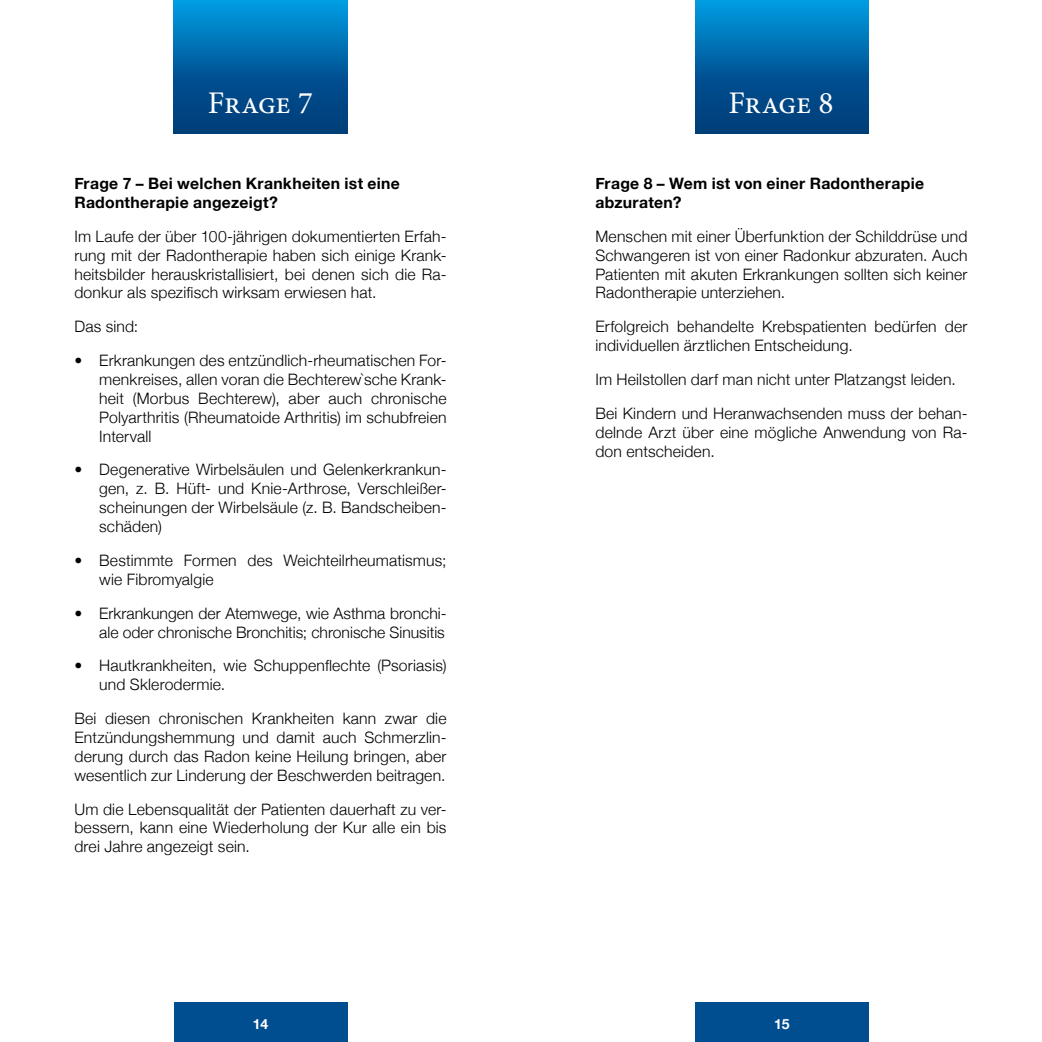
<style>
.page{position:relative;width:1042px;height:1042px;background:#fff}
.page>*{position:absolute;margin:0;border:0;box-sizing:border-box;transform-origin:0 0}
.t1{font:31.5px "Minion Pro";letter-spacing:-.015em;color:#fff}
.t2{font:300 15.75px/18.9px "Helvetica Neue";letter-spacing:.01em;color:#000;text-align:justify}
.t3{font:700 15.75px/18.9px "Helvetica Neue";letter-spacing:.02em;color:#000}
.t4{font:700 14px "Helvetica Neue";color:#fff}
</style>
<div class="page">
<div style="left:695px;top:0;width:174px;height:134px;background:linear-gradient(to bottom,#0095dc,#00316d)"></div>
<div style="left:174px;top:0;width:173px;height:134px;background:linear-gradient(to bottom,#0096dd,#00316d)"></div>
<div style="left:695px;top:1002px;width:174px;height:40px;background:#004d90"></div>
<div style="left:174px;top:1002px;width:173px;height:40px;background:#004d90"></div>
<h1 class="t1" style="left:208px;top:82px;width:106px">Frage 7</h1>
<p class="t3" style="left:74px;top:174px;width:327px">Frage 7 – Bei welchen Krankheiten ist eine<br>Radontherapie angezeigt?</p>
<p class="t2" style="left:74px;top:225px;width:374px">Im Laufe der über 100-jährigen dokumentierten Erfah&shy;rung mit der Radontherapie haben sich einige Krank&shy;heitsbilder herauskristallisiert, bei denen sich die Ra&shy;donkur als spezifisch wirksam erwiesen hat.</p>
<p class="t2" style="left:74px;top:316px;width:65px">Das sind:</p>
<p class="t2" style="left:99px;top:350px;width:349px;text-indent:-25px">• Erkrankungen des entzündlich-rheumatischen For&shy;menkreises, allen voran die Bechterew`sche Krank&shy;heit (Morbus Bechterew), aber auch chronische Polyarthritis (Rheumatoide Arthritis) im schubfreien Intervall</p>
<p class="t2" style="left:99px;top:459px;width:349px;text-indent:-25px">• Degenerative Wirbelsäulen und Gelenkerkrankun&shy;gen, z. B. Hüft- und Knie-Arthrose, Verschleißer&shy;scheinungen der Wirbelsäule (z. B. Bandscheiben&shy;schäden)</p>
<p class="t2" style="left:99px;top:550px;width:349px;text-indent:-25px">• Bestimmte Formen des Weichteilrheumatismus; wie Fibromyalgie</p>
<p class="t2" style="left:74px;top:602px;width:374px;text-align:right">• Erkrankungen der Atemwege, wie Asthma bronchi&shy;ale oder chronische Bronchitis; chronische Sinusitis</p>
<p class="t2" style="left:99px;top:655px;width:349px;text-indent:-25px">• Hautkrankheiten, wie Schuppenflechte (Psoriasis) und Sklerodermie.</p>
<p class="t2" style="left:74px;top:708px;width:374px">Bei diesen chronischen Krankheiten kann zwar die Entzündungshemmung und damit auch Schmerzlin&shy;derung durch das Radon keine Heilung bringen, aber wesentlich zur Linderung der Beschwerden beitragen.</p>
<p class="t2" style="left:74px;top:798px;width:374px">Um die Lebensqualität der Patienten dauerhaft zu ver&shy;bessern, kann eine Wiederholung der Kur alle ein bis drei Jahre angezeigt sein.</p>
<h1 class="t1" style="left:728px;top:82px;width:106px">Frage 8</h1>
<p class="t3" style="left:595px;top:174px;width:330px">Frage 8 – Wem ist von einer Radontherapie abzuraten?</p>
<p class="t2" style="left:595px;top:225px;width:374px">Menschen mit einer Überfunktion der Schilddrüse und Schwangeren ist von einer Radonkur abzuraten. Auch Patienten mit akuten Erkrankungen sollten sich keiner Radontherapie unterziehen.</p>
<p class="t2" style="left:595px;top:316px;width:374px">Erfolgreich behandelte Krebspatienten bedürfen der individuellen ärztlichen Entscheidung.</p>
<p class="t2" style="left:595px;top:361px;width:374px;line-height:33.8px">Im Heilstollen darf man nicht unter Platzangst leiden.<br>Bei Kindern und Heranwachsenden muss der behan-</p>
<p class="t2" style="left:595px;top:421px;width:374px">delnde Arzt über eine mögliche Anwendung von Ra&shy;don entscheiden.</p>
<p class="t4" style="left:253px;top:1013px;width:17px">14</p>
<p class="t4" style="left:774px;top:1013px;width:17px">15</p>
</div>
